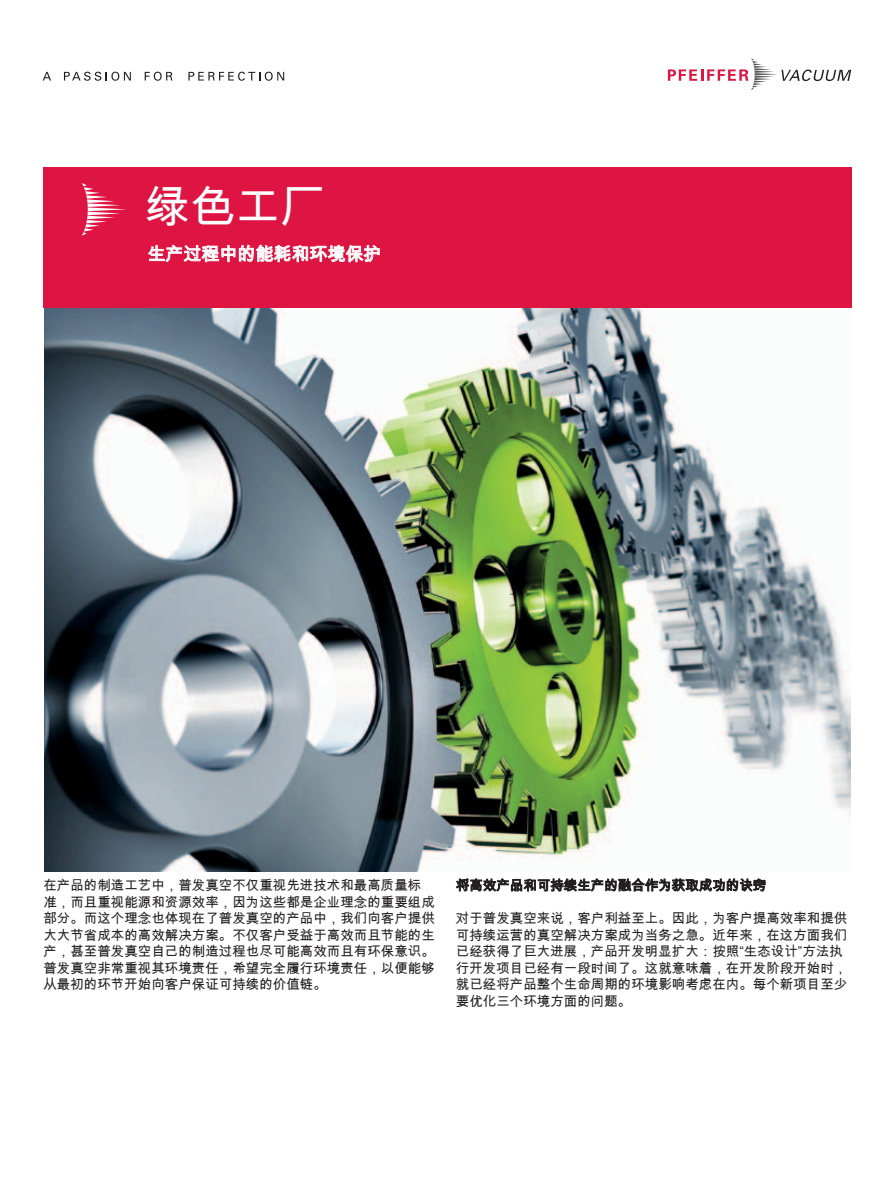
<style>
.page{position:relative;width:893px;height:1191px;background:#fff}
.page>*{position:absolute;margin:0;border:0;box-sizing:border-box;transform-origin:0 0}
.t1{font:45px "Arial Unicode MS";color:#fff}
.t2{font:18px "Arial Unicode MS";color:#fff}
.t3{font:13.5px/16.5px "Arial Unicode MS";color:#231f20}
</style>
<div class="page">
<div style="left:43px;top:167px;width:809px;height:141px;background:#de1542"></div>
<svg style="left:82px;top:183px;width:44px;height:53px"></svg>
<img style="left:44px;top:308px;width:806px;height:563px">
<svg style="left:668px;top:58px;width:183px;height:32px"></svg>
<svg style="left:43px;top:72px;width:8px;height:9px"></svg>
<svg style="left:64px;top:72px;width:67px;height:9px"></svg>
<svg style="left:145px;top:72px;width:27px;height:9px"></svg>
<svg style="left:188px;top:72px;width:96px;height:9px"></svg>
<svg style="left:148px;top:245px;width:232px;height:17px"></svg>
<svg style="left:456px;top:878px;width:309px;height:14px"></svg>
<h1 class="t1" style="left:145px;top:175px;width:181px">绿色工厂</h1>
<h2 class="t2" style="left:148px;top:241px;width:235px">生产过程中的能耗和环境保护</h2>
<p class="t3" style="left:43px;top:877px;width:393px">在产品的制造工艺中，普发真空不仅重视先进技术和最高质量标准，而且重视能源和资源效率，因为这些都是企业理念的重要组成部分。而这个理念也体现在了普发真空的产品中，我们向客户提供大大节省成本的高效解决方案。不仅客户受益于高效而且节能的生产，甚至普发真空自己的制造过程也尽可能高效而且有环保意识。普发真空非常重视其环境责任，希望完全履行环境责任，以便能够从最初的环节开始向客户保证可持续的价值链。</p>
<p class="t3" style="left:456px;top:910px;width:393px">对于普发真空来说，客户利益至上。因此，为客户提高效率和提供可持续运营的真空解决方案成为当务之急。近年来，在这方面我们已经获得了巨大进展，产品开发明显扩大：按照“生态设计”方法执行开发项目已经有一段时间了。这就意味着，在开发阶段开始时，就已经将产品整个生命周期的环境影响考虑在内。每个新项目至少要优化三个环境方面的问题。</p>
</div>
